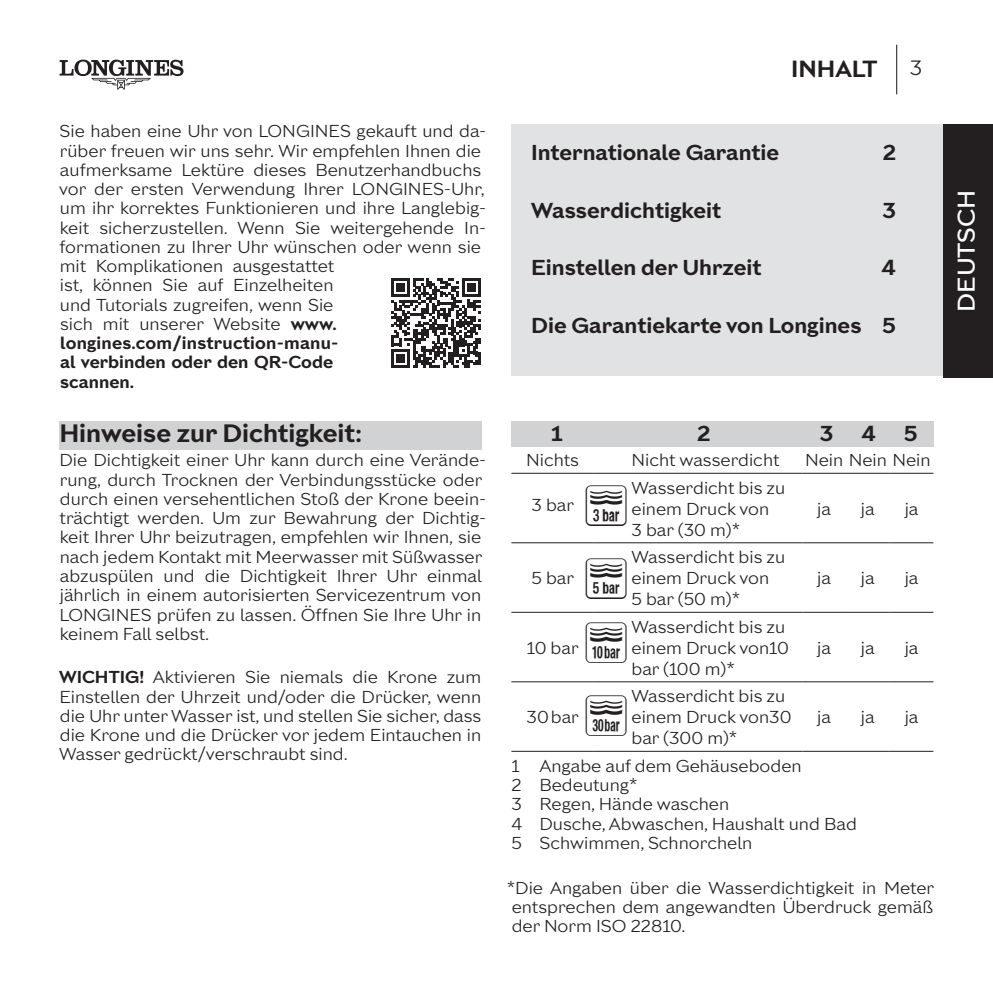
<style>
.page{position:relative;width:993px;height:993px;background:#fff}
.page>*{position:absolute;margin:0;border:0;box-sizing:border-box;transform-origin:0 0}
.texte{font:49px "Longines pictos";color:#231f20}
.titre_grand{font:700 24.5px "Longines Sans Text";color:#231f20}
.t1{font:500 23.8px "Longines Sans Text";color:#fff}
.Entete_gras{font:700 22.75px "Longines Sans Text";color:#231f20}
.texte_Sommaire{font:700 21px "Longines Sans Text";color:#231f20}
.titre_grand-2{font:700 21px "Longines Sans Text";color:#231f20}
.pagina{font:300 20.3px "Longines Sans Text";color:#231f20}
.texte-2{font:300 16.8px/19.2px "Longines Sans Text";color:#231f20}
.texte_Détail{font:300 16.8px/19.2px "Longines Sans Text";color:#231f20;text-align:justify}
.texte_Tableau_FaG{font:300 16.8px/21px "Longines Sans Text";color:#231f20}
.texte_Tableau_Centre{font:300 16.8px "Longines Sans Text";color:#231f20}
.texte_Tableau_Titre_Centre{font:300 16.8px "Longines Sans Text";color:#231f20}
.s1{font-weight:700}
</style>
<div class="page">
<svg style="left:60px;top:60px;width:123px;height:29px"></svg>
<hr style="left:895px;top:45px;width:2px;height:49px;background:#231f20">
<div style="left:511px;top:124px;width:436px;height:252px;background:#e1e2e4"></div>
<div style="left:60px;top:421px;width:421px;height:28px;background:#d1d2d4"></div>
<div style="left:943px;top:124px;width:49px;height:253px;background:#231f20"></div>
<div style="left:511px;top:421px;width:422px;height:25px;background:#d1d2d4"></div>
<hr style="left:511px;top:472px;width:82px;height:1px;background:#231f20">
<hr style="left:593px;top:472px;width:209px;height:1px;background:#231f20">
<hr style="left:802px;top:472px;width:43px;height:1px;background:#231f20">
<hr style="left:845px;top:472px;width:44px;height:1px;background:#231f20">
<hr style="left:889px;top:472px;width:44px;height:1px;background:#231f20">
<hr style="left:511px;top:542px;width:82px;height:1px;background:#231f20">
<hr style="left:593px;top:542px;width:209px;height:1px;background:#231f20">
<hr style="left:802px;top:542px;width:43px;height:1px;background:#231f20">
<hr style="left:845px;top:542px;width:44px;height:1px;background:#231f20">
<hr style="left:889px;top:542px;width:44px;height:1px;background:#231f20">
<hr style="left:511px;top:611px;width:82px;height:1px;background:#231f20">
<hr style="left:593px;top:611px;width:209px;height:1px;background:#231f20">
<hr style="left:802px;top:611px;width:43px;height:1px;background:#231f20">
<hr style="left:845px;top:611px;width:44px;height:1px;background:#231f20">
<hr style="left:889px;top:611px;width:44px;height:1px;background:#231f20">
<hr style="left:511px;top:681px;width:82px;height:1px;background:#231f20">
<hr style="left:593px;top:681px;width:209px;height:1px;background:#231f20">
<hr style="left:802px;top:681px;width:43px;height:1px;background:#231f20">
<hr style="left:845px;top:681px;width:44px;height:1px;background:#231f20">
<hr style="left:889px;top:681px;width:44px;height:1px;background:#231f20">
<hr style="left:511px;top:750px;width:82px;height:1px;background:#231f20">
<hr style="left:593px;top:750px;width:209px;height:1px;background:#231f20">
<hr style="left:802px;top:750px;width:43px;height:1px;background:#231f20">
<hr style="left:845px;top:750px;width:44px;height:1px;background:#231f20">
<hr style="left:889px;top:750px;width:44px;height:1px;background:#231f20">
<svg style="left:391px;top:278px;width:89px;height:90px"></svg>
<p class="texte-2" style="left:59px;top:120px;width:428px">Sie haben eine Uhr von LONGINES gekauft und da&shy;rüber freuen wir uns sehr. Wir empfehlen Ihnen die aufmerksame Lektüre dieses Benutzerhandbuchs vor der ersten Verwendung Ihrer LONGINES-Uhr, um ihr korrektes Funktionieren und ihre Langlebig&shy;keit sicherzustellen. Wenn Sie weitergehende In&shy;formationen zu Ihrer Uhr wünschen oder wenn sie mit Komplikationen ausgestattet<br>ist, können Sie auf Einzelheiten<br>und Tutorials zugreifen, wenn Sie<br>sich mit unserer Website <span class="s1">www. longines.com/instruction-manu-<br>al verbinden oder den QR-Code<br>scannen.</span></p>
<p class="titre_grand" style="left:59px;top:412px;width:304px">Hinweise zur Dichtigkeit:</p>
<p class="texte-2" style="left:59px;top:449px;width:428px">Die Dichtigkeit einer Uhr kann durch eine Verände&shy;rung, durch Trocknen der Verbindungsstücke oder durch einen versehentlichen Stoß der Krone beein&shy;trächtigt werden. Um zur Bewahrung der Dichtig&shy;keit Ihrer Uhr beizutragen, empfehlen wir Ihnen, sie nach jedem Kontakt mit Meerwasser mit Süßwasser abzuspülen und die Dichtigkeit Ihrer Uhr einmal jährlich in einem autorisierten Servicezentrum von LONGINES prüfen zu lassen. Öffnen Sie Ihre Uhr in keinem Fall selbst.</p>
<p class="texte-2" style="left:59px;top:666px;width:423px;text-align:justify"><span class="s1">WICHTIG!</span> Aktivieren Sie niemals die Krone zum Einstellen der Uhrzeit und/oder die Drücker, wenn die Uhr unter Wasser ist, und stellen Sie sicher, dass die Krone und die Drücker vor jedem Eintauchen in Wasser gedrückt/verschraubt sind.</p>
<p class="Entete_gras" style="left:790px;top:50px;width:88px">INHALT</p>
<p class="pagina" style="left:909px;top:51px;width:14px">3</p>
<p class="texte_Sommaire" style="left:531px;top:135px;width:249px">Internationale Garantie</p>
<p class="texte_Sommaire" style="left:882px;top:135px;width:15px">2</p>
<p class="texte_Sommaire" style="left:531px;top:192px;width:191px">Wasserdichtigkeit</p>
<p class="texte_Sommaire" style="left:882px;top:192px;width:15px">3</p>
<p class="texte_Sommaire" style="left:531px;top:250px;width:232px">Einstellen der Uhrzeit</p>
<p class="texte_Sommaire" style="left:881px;top:250px;width:16px">4</p>
<p class="texte_Sommaire" style="left:531px;top:307px;width:366px">Die Garantiekarte von Longines 5</p>
<p class="titre_grand-2" style="left:551px;top:415px;width:13px">1</p>
<p class="titre_grand-2" style="left:697px;top:415px;width:15px">2</p>
<p class="titre_grand-2" style="left:819px;top:415px;width:15px">3</p>
<p class="titre_grand-2" style="left:861px;top:415px;width:16px">4</p>
<p class="titre_grand-2" style="left:903px;top:415px;width:15px">5</p>
<p class="texte-2" style="left:526px;top:449px;width:54px">Nichts</p>
<p class="texte-2" style="left:631px;top:449px;width:149px">Nicht wasserdicht</p>
<p class="texte-2" style="left:804px;top:449px;width:127px">Nein Nein Nein</p>
<p class="texte_Tableau_Titre_Centre" style="left:531px;top:491px;width:44px">3 bar</p>
<p class="texte_Tableau_FaG" style="left:631px;top:475px;width:155px">Wasserdicht bis zu einem Druck von<br>3 bar (30 m)*</p>
<p class="texte" style="left:585px;top:480px;width:42px">3</p>
<p class="texte" style="left:585px;top:553px;width:42px">5</p>
<p class="texte" style="left:585px;top:617px;width:42px">+</p>
<p class="texte" style="left:585px;top:690px;width:42px">*</p>
<p class="texte_Tableau_Centre" style="left:817px;top:494px;width:15px">ja</p>
<p class="texte_Tableau_Centre" style="left:860px;top:494px;width:15px">ja</p>
<p class="texte_Tableau_Centre" style="left:904px;top:494px;width:15px">ja</p>
<p class="texte_Tableau_FaG" style="left:631px;top:545px;width:155px">Wasserdicht bis zu einem Druck von<br>5 bar (50 m)*</p>
<p class="texte_Tableau_Centre" style="left:531px;top:564px;width:44px">5 bar</p>
<p class="texte_Tableau_Centre" style="left:817px;top:564px;width:15px">ja</p>
<p class="texte_Tableau_Centre" style="left:860px;top:564px;width:15px">ja</p>
<p class="texte_Tableau_Centre" style="left:904px;top:564px;width:15px">ja</p>
<p class="texte_Tableau_FaG" style="left:631px;top:614px;width:159px">Wasserdicht bis zu einem Druck von10 bar (100 m)*</p>
<p class="texte-2" style="left:526px;top:636px;width:53px">10 bar</p>
<p class="texte_Tableau_Centre" style="left:817px;top:633px;width:15px">ja</p>
<p class="texte_Tableau_Centre" style="left:860px;top:633px;width:15px">ja</p>
<p class="texte_Tableau_Centre" style="left:904px;top:633px;width:15px">ja</p>
<p class="texte_Tableau_FaG" style="left:631px;top:683px;width:161px">Wasserdicht bis zu einem Druck von30 bar (300 m)*</p>
<p class="texte-2" style="left:526px;top:705px;width:54px">30bar</p>
<p class="texte_Tableau_Centre" style="left:817px;top:703px;width:15px">ja</p>
<p class="texte_Tableau_Centre" style="left:860px;top:703px;width:15px">ja</p>
<p class="texte_Tableau_Centre" style="left:904px;top:703px;width:15px">ja</p>
<p class="texte_Détail" style="left:511px;top:754px;width:292px">1 Angabe auf dem Gehäuseboden</p>
<p class="texte_Détail" style="left:511px;top:773px;width:128px">2 Bedeutung*</p>
<p class="texte_Détail" style="left:511px;top:793px;width:219px">3 Regen, Hände waschen</p>
<p class="texte_Détail" style="left:511px;top:812px;width:347px">4 Dusche, Abwaschen, Haushalt und Bad</p>
<p class="texte_Détail" style="left:511px;top:831px;width:242px">5 Schwimmen, Schnorcheln</p>
<p class="texte_Détail" style="left:506px;top:876px;width:429px">*Die Angaben über die Wasserdichtigkeit in Meter entsprechen dem angewandten Überdruck gemäß der Norm ISO 22810.</p>
<p class="t1" style="left:946px;top:311px;width:123px;rotate:-90deg">DEUTSCH</p>
</div>
